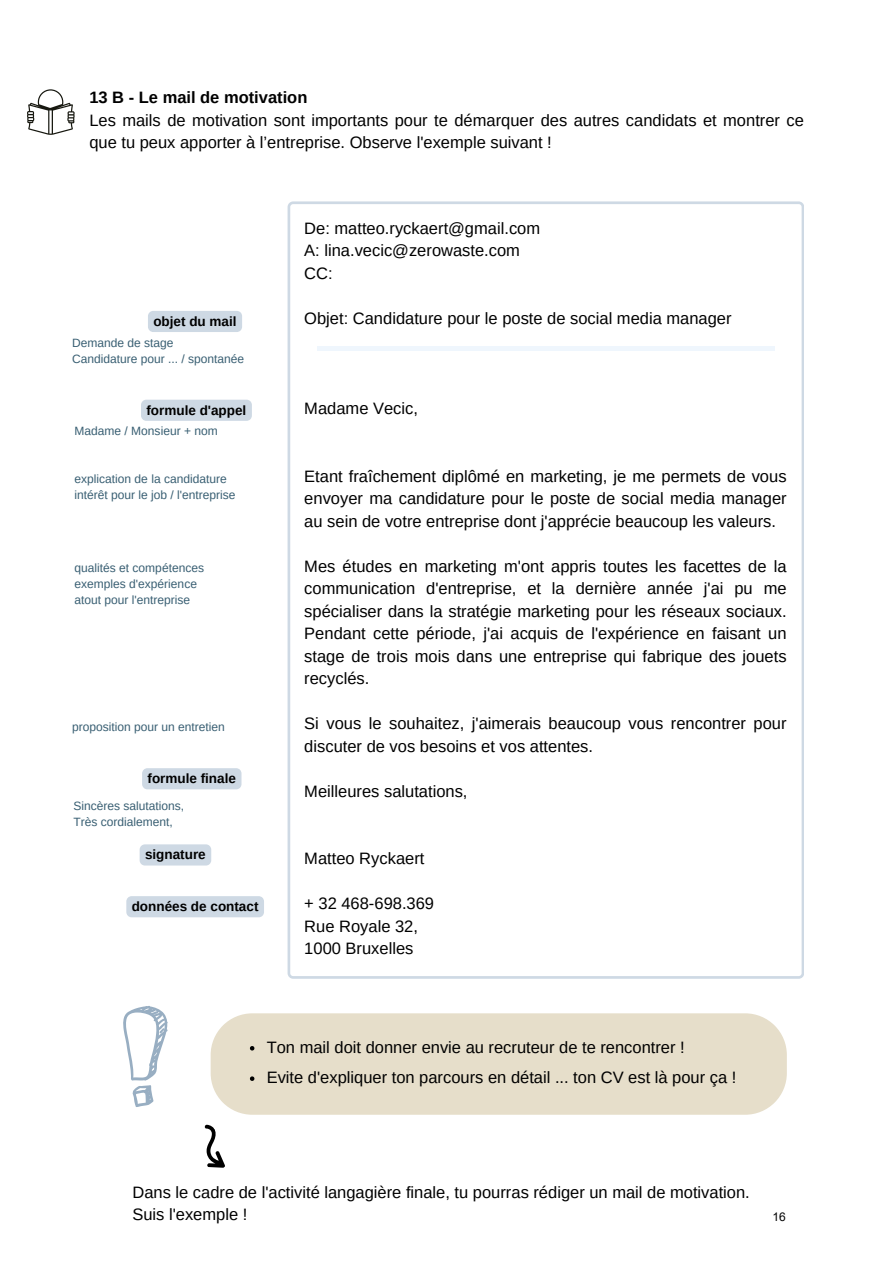
<style>
.page{position:relative;width:894px;height:1264px;background:#fff}
.page>*{position:absolute;margin:0;border:0;box-sizing:border-box;transform-origin:0 0}
.t1{font:16.5px/22.5px "Arimo";color:#000}
.t2{font:700 13.5px "Arimo";color:#000}
.t3{font:12px "Arimo";color:#385e72}
.t4{font:12px "Arial";color:#000}
.s1{font-weight:700}
</style>
<div class="page">
<div style="left:210px;top:1013px;width:576px;height:101px;background:#e6deca"></div>
<svg style="left:287px;top:201px;width:517px;height:777px"></svg>
<svg style="left:123px;top:1006px;width:44px;height:101px"></svg>
<svg style="left:250px;top:1046px;width:4px;height:4px"></svg>
<svg style="left:250px;top:1076px;width:4px;height:4px"></svg>
<div style="left:148px;top:311px;width:94px;height:21px;background:#ced9e4"></div>
<div style="left:141px;top:399px;width:111px;height:22px;background:#ced9e4"></div>
<div style="left:140px;top:844px;width:71px;height:21px;background:#ced9e4;border-radius:5px"></div>
<div style="left:126px;top:896px;width:138px;height:21px;background:#ced9e4"></div>
<div style="left:142px;top:768px;width:99px;height:21px;background:#ced9e4"></div>
<svg style="left:204px;top:1124px;width:21px;height:44px"></svg>
<svg style="left:27px;top:89px;width:47px;height:45px"></svg>
<p class="t1" style="left:89px;top:86px;width:715px"><span class="s1">13 B - Le mail de motivation<br></span>Les mails de motivation sont importants pour te démarquer des autres candidats et montrer ce que tu peux apporter à l’entreprise. Observe l'exemple suivant !</p>
<p class="t2" style="left:153px;top:314px;width:85px">objet du mail</p>
<h2 class="t3" style="left:72px;top:336px;width:103px">Demande de stage</h2>
<p class="t3" style="left:72px;top:352px;width:173px">Candidature pour ... / spontanée</p>
<p class="t2" style="left:146px;top:402px;width:101px">formule d'appel</p>
<h1 class="t3" style="left:75px;top:424px;width:144px">Madame / Monsieur + nom</h1>
<h1 class="t3" style="left:75px;top:472px;width:154px">explication de la candidature</h1>
<h1 class="t3" style="left:75px;top:488px;width:162px">intérêt pour le job / l'entreprise</h1>
<h1 class="t3" style="left:75px;top:561px;width:131px">qualités et compétences</h1>
<h1 class="t3" style="left:75px;top:577px;width:124px">exemples d'expérience</h1>
<h1 class="t3" style="left:75px;top:593px;width:117px">atout pour l'entreprise</h1>
<h1 class="t3" style="left:72px;top:720px;width:154px">proposition pour un entretien</h1>
<h1 class="t2" style="left:147px;top:771px;width:90px">formule finale</h1>
<h1 class="t3" style="left:73px;top:798px;width:112px">Sincères salutations,</h1>
<p class="t3" style="left:73px;top:814px;width:101px">Très cordialement,</p>
<h2 class="t2" style="left:145px;top:847px;width:62px">signature</h2>
<h2 class="t2" style="left:132px;top:899px;width:128px">données de contact</h2>
<p class="t1" style="left:304px;top:217px;width:237px">De: matteo.ryckaert@gmail.com<br>A: lina.vecic@zerowaste.com<br>CC:</p>
<h1 class="t1" style="left:304px;top:307px;width:428px">Objet: Candidature pour le poste de social media manager</h1>
<h2 class="t1" style="left:304px;top:397px;width:115px">Madame Vecic,</h2>
<p class="t1" style="left:304px;top:464px;width:483px;text-align:justify">Etant fraîchement diplômé en marketing, je me permets de vous envoyer ma candidature pour le poste de social media manager au sein de votre entreprise dont j'apprécie beaucoup les valeurs.</p>
<p class="t1" style="left:304px;top:554px;width:483px;text-align:justify">Mes études en marketing m'ont appris toutes les facettes de la communication d'entreprise, et la dernière année j'ai pu me spécialiser dans la stratégie marketing pour les réseaux sociaux.<br>Pendant cette période, j'ai acquis de l'expérience en faisant un stage de trois mois dans une entreprise qui fabrique des jouets recyclés.</p>
<h2 class="t1" style="left:304px;top:712px;width:483px">Si vous le souhaitez, j'aimerais beaucoup vous rencontrer pour discuter de vos besoins et vos attentes.</h2>
<p class="t1" style="left:304px;top:779px;width:165px">Meilleures salutations,</p>
<p class="t1" style="left:304px;top:847px;width:121px">Matteo Ryckaert</p>
<p class="t1" style="left:304px;top:892px;width:131px">+ 32 468-698.369<br>Rue Royale 32,<br>1000 Bruxelles</p>
<p class="t1" style="left:267px;top:1035px;width:419px">Ton mail doit donner envie au recruteur de te rencontrer !</p>
<p class="t1" style="left:267px;top:1066px;width:471px">Evite d'expliquer ton parcours en détail ... ton CV est là pour ça !</p>
<p class="t1" style="left:132px;top:1180px;width:618px">Dans le cadre de l'activité langagière finale, tu pourras rédiger un mail de motivation.<br>Suis l'exemple !</p>
<p class="t4" style="left:772px;top:1208px;width:15px">16</p>
</div>
